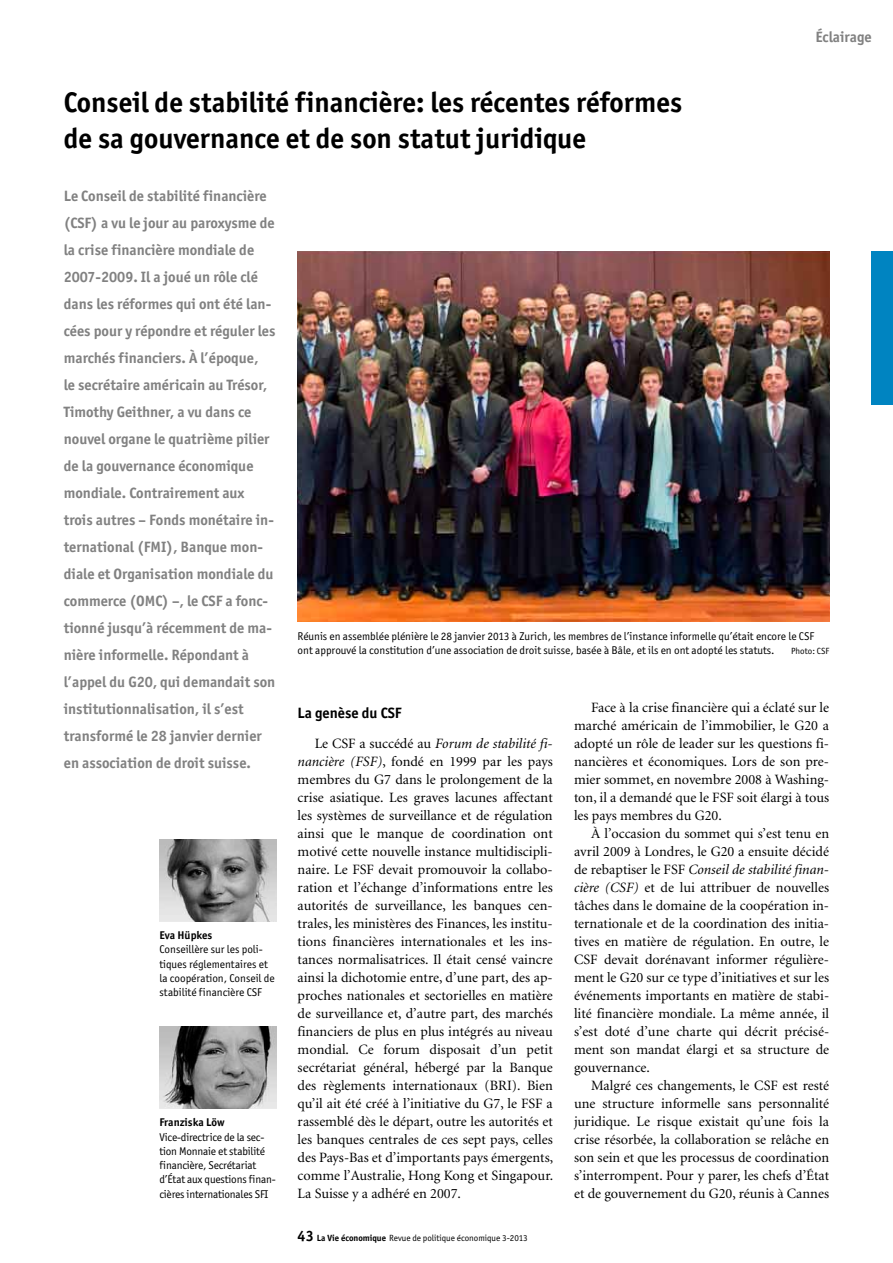
<style>
.page{position:relative;width:893px;height:1263px;background:#fff}
.page>*{position:absolute;margin:0;border:0;box-sizing:border-box;transform-origin:0 0}
.t1{font:700 28.5px/36px "Officina San ITC";color:#000}
.t2{font:700 15px/27px "Officina San ITC";color:#818181}
.t3{font:700 15px "Officina San ITC";color:#000}
.t4{font:14.25px/18px "Minion";color:#000;text-align:justify}
.t5{font:11.25px/14.2px "Officina San ITC";color:#000}
.t6{font:700 11.25px "Officina San ITC";color:#000}
.t7{font:9px "Officina San ITC";color:#000}
.s1{font-style:italic}
.s2{font-weight:700;font-size:15px}
.s3{font-weight:700}
</style>
<div class="page">
<div style="left:872px;top:252px;width:21px;height:153px;background:#0084c1"></div>
<img style="left:298px;top:251px;width:531px;height:370px">
<img style="left:159px;top:839px;width:117px;height:82px">
<img style="left:159px;top:1026px;width:117px;height:82px">
<p class="t2" style="left:815px;top:23px;width:58px">Éclairage</p>
<h1 class="t1" style="left:64px;top:84px;width:620px">Conseil de stabilité financière: les récentes réformes de sa gouvernance et de son statut juridique</h1>
<p class="t2" style="left:64px;top:183px;width:213px">Le Conseil de stabilité financière (CSF) a vu le jour au paroxysme de la crise financière mondiale de<br>2007-2009. Il a joué un rôle clé dans les réformes qui ont été lan&shy;cées pour y répondre et réguler les marchés financiers. À l’époque,<br>le secrétaire américain au Trésor,<br>Timothy Geithner, a vu dans ce nouvel organe le quatrième pilier de la gouvernance économique mondiale. Contrairement aux trois autres – Fonds monétaire in&shy;ternational (FMI), Banque mon&shy;diale et Organisation mondiale du commerce (OMC) –, le CSF a fonc&shy;tionné jusqu’à récemment de ma&shy;nière informelle. Répondant à l’appel du G20, qui demandait son institutionnalisation, il s’est transformé le 28 janvier dernier en association de droit suisse.</p>
<p class="t5" style="left:298px;top:629px;width:518px">Réunis en assemblée plénière le 28 janvier 2013 à Zurich, les membres de l’instance informelle qu’était encore le CSF ont approuvé la constitution d’une association de droit suisse, basée à Bâle, et ils en ont adopté les statuts.</p>
<p class="t7" style="left:791px;top:646px;width:39px">Photo: CSF</p>
<p class="t4" style="left:574px;top:698px;width:257px;text-indent:17px">Face à la crise financière qui a éclaté sur le marché américain de l’immobilier, le G20 a adopté un rôle de leader sur les questions fi&shy;nancières et économiques. Lors de son pre&shy;mier sommet, en novembre 2008 à Washing&shy;ton, il a demandé que le FSF soit élargi à tous les pays membres du G20.</p>
<p class="t4" style="left:574px;top:824px;width:257px;text-indent:17px">À l’occasion du sommet qui s’est tenu en avril 2009 à Londres, le G20 a ensuite décidé de rebaptiser le FSF <span class="s1">Conseil de stabilité finan&shy;cière (CSF)</span> et de lui attribuer de nouvelles tâches dans le domaine de la coopération in&shy;ternationale et de la coordination des initia&shy;tives en matière de régulation. En outre, le CSF devait dorénavant informer régulière&shy;ment le G20 sur ce type d’initiatives et sur les événements importants en matière de stabi&shy;lité financière mondiale. La même année, il s’est doté d’une charte qui décrit précisé&shy;ment son mandat élargi et sa structure de gouvernance.</p>
<p class="t4" style="left:574px;top:1076px;width:257px;text-indent:17px">Malgré ces changements, le CSF est resté une structure informelle sans personnalité juridique. Le risque existait qu’une fois la crise résorbée, la collaboration se relâche en son sein et que les processus de coordination s’interrompent. Pour y parer, les chefs d’État et de gouvernement du G20, réunis à Cannes</p>
<p class="t3" style="left:298px;top:704px;width:105px">La genèse du CSF</p>
<p class="t4" style="left:298px;top:734px;width:257px;text-indent:17px">Le CSF a succédé au <span class="s1">Forum de stabilité fi&shy;nancière (FSF)</span>, fondé en 1999 par les pays membres du G7 dans le prolongement de la crise asiatique. Les graves lacunes affectant les systèmes de surveillance et de régulation ainsi que le manque de coordination ont motivé cette nouvelle instance multidiscipli&shy;naire. Le FSF devait promouvoir la collabo&shy;ration et l’échange d’informations entre les autorités de surveillance, les banques cen&shy;trales, les ministères des Finances, les institu&shy;tions financières internationales et les ins&shy;tances normalisatrices. Il était censé vaincre ainsi la dichotomie entre, d’une part, des ap&shy;proches nationales et sectorielles en matière de surveillance et, d’autre part, des marchés financiers de plus en plus intégrés au niveau mondial. Ce forum disposait d’un petit secrétariat général, hébergé par la Banque des règlements internationaux (BRI). Bien qu’il ait été créé à l’initiative du G7, le FSF a rassemblé dès le départ, outre les autorités et les banques centrales de ces sept pays, celles des Pays-Bas et d’importants pays émergents, comme l’Australie, Hong Kong et Singapour.<br>La Suisse y a adhéré en 2007.</p>
<p class="t6" style="left:159px;top:928px;width:54px">Eva Hüpkes</p>
<p class="t5" style="left:159px;top:942px;width:117px">Conseillère sur les poli&shy;tiques réglementaires et la coopération, Conseil de stabilité financière CSF</p>
<p class="t6" style="left:159px;top:1115px;width:67px">Franziska Löw</p>
<p class="t5" style="left:159px;top:1130px;width:118px">Vice-directrice de la sec&shy;tion Monnaie et stabilité financière, Secrétariat d’État aux questions finan&shy;cières internationales SFI</p>
<p class="t7" style="left:298px;top:1232px;width:231px"><span class="s2">43</span> <span class="s3">La Vie économique</span> Revue de politique économique 3-2013</p>
</div>
